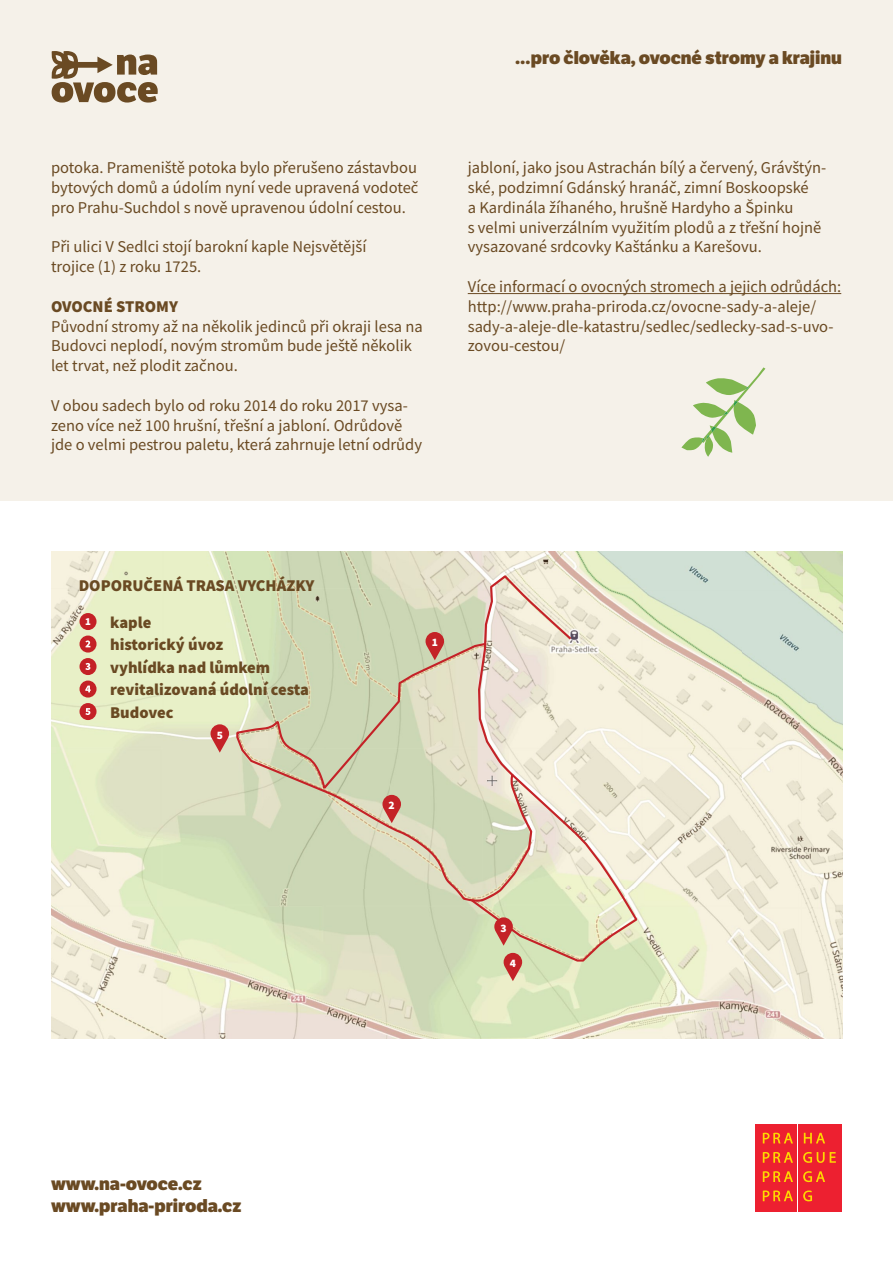
<style>
.page{position:relative;width:893px;height:1263px;background:#fff}
.page>*{position:absolute;margin:0;border:0;box-sizing:border-box;transform-origin:0 0}
.t1{font:800 18px/21.6px "LFT Etica";color:#6a4a23}
.t2{font:16.5px/19.8px "Source Sans Pro";color:#6a4a23}
.t3{font:900 16.5px/22.5px "Source Sans Pro";color:#6a4a23}
.t4{font:900 11.4px "Source Sans Pro";color:#fff}
</style>
<div class="page">
<div style="left:0;top:0;width:893px;height:500px;background:#f5f1e9"></div>
<svg style="left:51px;top:51px;width:107px;height:52px"></svg>
<img style="left:51px;top:551px;width:791px;height:487px">
<svg style="left:236px;top:575px;width:335px;height:327px;background:#d6d7bb"></svg>
<svg style="left:426px;top:632px;width:18px;height:28px"></svg>
<svg style="left:211px;top:724px;width:18px;height:29px"></svg>
<svg style="left:382px;top:795px;width:19px;height:28px"></svg>
<svg style="left:471px;top:774px;width:166px;height:207px;background:#dfdbbe"></svg>
<div style="left:80px;top:613px;width:17px;height:17px;background:#c42126;border-radius:50%"></div>
<div style="left:80px;top:635px;width:17px;height:17px;background:#c42126;border-radius:50%"></div>
<svg style="left:85px;top:640px;width:5px;height:7px"></svg>
<div style="left:80px;top:658px;width:17px;height:17px;background:#c42126;border-radius:50%"></div>
<svg style="left:85px;top:663px;width:5px;height:7px"></svg>
<div style="left:80px;top:680px;width:17px;height:17px;background:#c42126;border-radius:50%"></div>
<svg style="left:85px;top:685px;width:6px;height:7px"></svg>
<div style="left:80px;top:703px;width:17px;height:17px;background:#c42126;border-radius:50%"></div>
<svg style="left:85px;top:708px;width:5px;height:7px"></svg>
<div style="left:755px;top:1124px;width:42px;height:88px;background:#ed2030"></div>
<div style="left:799px;top:1124px;width:43px;height:88px;background:#ed2030"></div>
<svg style="left:763px;top:1133px;width:30px;height:10px"></svg>
<svg style="left:804px;top:1133px;width:21px;height:10px"></svg>
<svg style="left:763px;top:1152px;width:30px;height:11px"></svg>
<svg style="left:803px;top:1152px;width:33px;height:11px"></svg>
<svg style="left:763px;top:1171px;width:30px;height:11px"></svg>
<svg style="left:803px;top:1171px;width:22px;height:11px"></svg>
<svg style="left:763px;top:1190px;width:30px;height:11px"></svg>
<svg style="left:803px;top:1190px;width:9px;height:11px"></svg>
<hr style="left:468px;top:293px;width:373px;height:1px;background:#6a4a23">
<svg style="left:681px;top:367px;width:84px;height:90px"></svg>
<p class="t2" style="left:51px;top:158px;width:369px;text-align:justify">potoka. Prameniště potoka bylo přerušeno zástavbou bytových domů a údolím nyní vede upravená vodoteč pro Prahu-Suchdol s nově upravenou údolní cestou.</p>
<p class="t2" style="left:51px;top:237px;width:317px">Při ulici V Sedlci stojí barokní kaple Nejsvětější trojice (1) z roku 1725.</p>
<p class="t3" style="left:51px;top:295px;width:128px">ovocné stromy</p>
<p class="t2" style="left:51px;top:316px;width:373px">Původní stromy až na několik jedinců při okraji lesa na<br>Budovci neplodí, novým stromům bude ještě několik let trvat, než plodit začnou.</p>
<p class="t2" style="left:51px;top:395px;width:373px">V obou sadech bylo od roku 2014 do roku 2017 vysa&shy;zeno více než 100 hrušní, třešní a jabloní. Odrůdově jde o velmi pestrou paletu, která zahrnuje letní odrůdy</p>
<p class="t1" style="left:515px;top:47px;width:328px">…pro člověka, ovocné stromy a krajinu</p>
<p class="t2" style="left:468px;top:158px;width:360px">jabloní, jako jsou Astrachán bílý a červený, Grávštýn&shy;ské, podzimní Gdánský hranáč, zimní Boskoopské<br>a Kardinála žíhaného, hrušně Hardyho a Špinku<br>s velmi univerzálním využitím plodů a z třešní hojně vysazované srdcovky Kaštánku a Karešovu.</p>
<p class="t2" style="left:468px;top:276px;width:375px">Více informací o ovocných stromech a jejich odrůdách: http://www.praha-priroda.cz/ovocne-sady-a-aleje/ sady-a-aleje-dle-katastru/sedlec/sedlecky-sad-s-uvo&shy;zovou-cestou/</p>
<p class="t3" style="left:79px;top:574px;width:119px">DOPORUČENÁ TRASA</p>
<p class="t3" style="left:238px;top:574px;width:68px">VYCHÁZKY</p>
<p class="t3" style="left:110px;top:610px;width:200px;text-indent:-25px"><sup>1</sup> kaple<br>historický úvoz<br>vyhlídka nad lůmkem revitalizovaná údolní cesta<br>Budovec</p>
<p class="t4" style="left:217px;top:727px;width:8px">5</p>
<p class="t4" style="left:432px;top:634px;width:8px">1</p>
<p class="t4" style="left:389px;top:797px;width:8px">2</p>
<p class="t4" style="left:500px;top:920px;width:8px">3</p>
<p class="t4" style="left:510px;top:955px;width:8px">4</p>
<p class="t1" style="left:51px;top:1173px;width:192px">www.na-ovoce.cz www.praha-priroda.cz</p>
</div>
